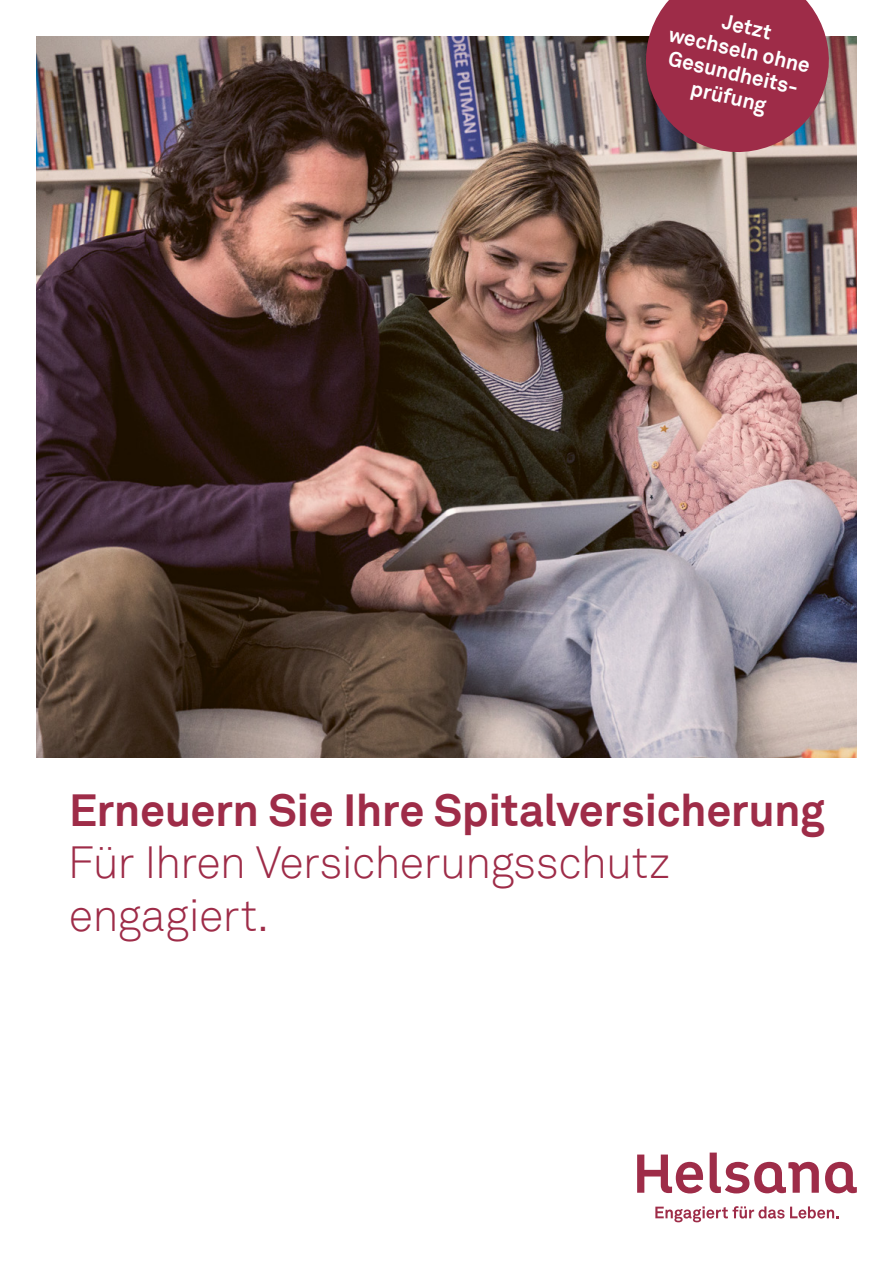
<style>
.page{position:relative;width:893px;height:1263px;background:#fff}
.page>*{position:absolute;margin:0;border:0;box-sizing:border-box;transform-origin:0 0}
.t1{font:300 45px/52.5px "Akkurat Helsana";letter-spacing:-.02em;color:#9e2c48}
.t2{font:700 45px "Akkurat Helsana";letter-spacing:-.01em;color:#9e2c48}
.t3{font:700 21px/24px "Akkurat Helsana";color:#fff;text-align:center}
</style>
<div class="page">
<svg style="left:655px;top:1206px;width:184px;height:16px"></svg>
<svg style="left:637px;top:1154px;width:66px;height:39px"></svg>
<svg style="left:710px;top:1152px;width:109px;height:41px"></svg>
<svg style="left:825px;top:1162px;width:32px;height:31px"></svg>
<img style="left:36px;top:36px;width:821px;height:722px">
<svg style="left:637px;top:0;width:201px;height:161px;background:#9d485c"></svg>
<p class="t3" style="left:677px;top:-2px;width:146px;rotate:13deg">Jetzt wechseln ohne<br>Gesundheits&shy;prüfung</p>
<p class="t2" style="left:69px;top:782px;width:757px">Erneuern Sie Ihre Spitalversicherung</p>
<p class="t1" style="left:68px;top:836px;width:604px">Für Ihren Versicherungsschutz engagiert.</p>
</div>
